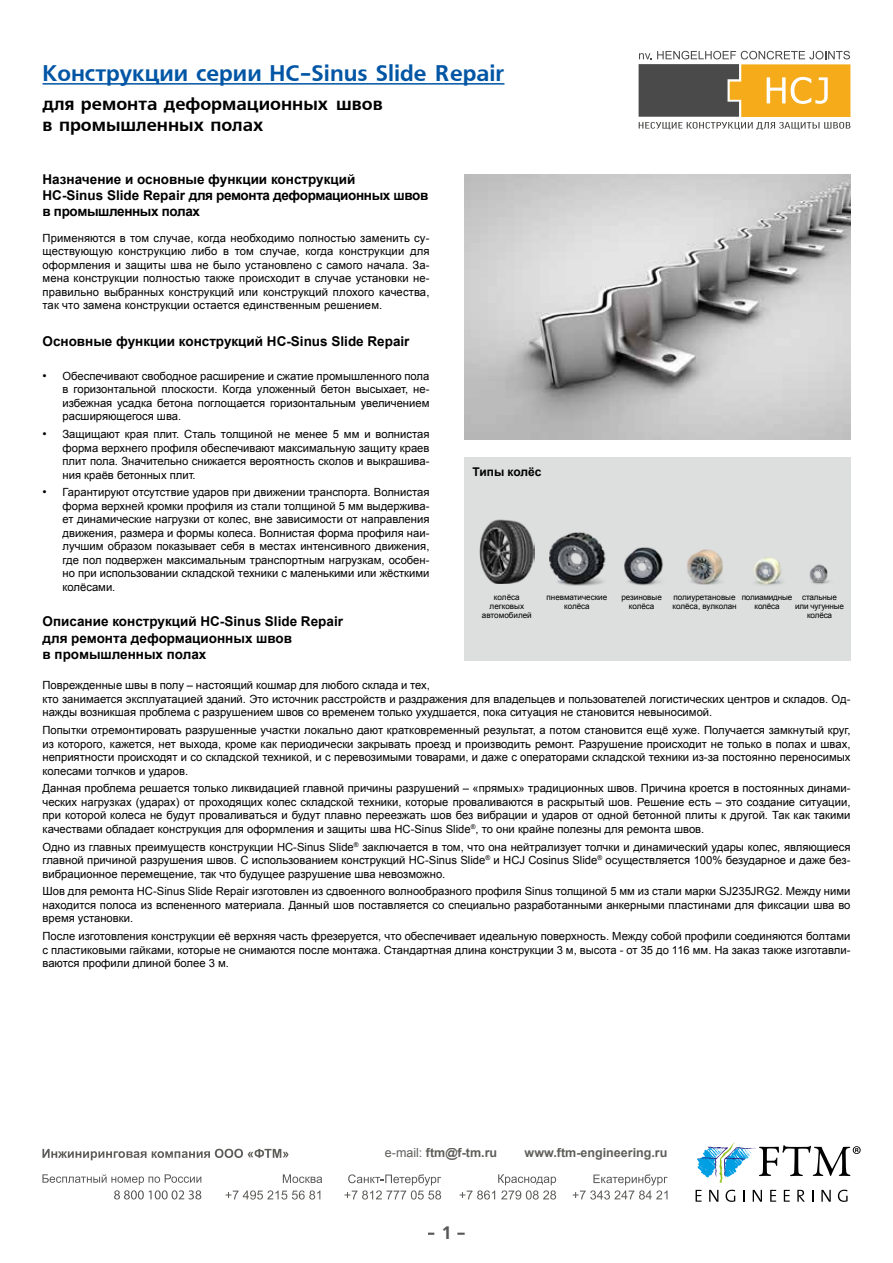
<style>
.page{position:relative;width:893px;height:1263px;background:#fff}
.page>*{position:absolute;margin:0;border:0;box-sizing:border-box;transform-origin:0 0}
.t1{font:700 22.5px "Free Set";color:#0055a4}
.t2{font:700 18px/21.6px "Free Set";color:#000}
.t3{font:700 13.5px/16.2px "Arial";color:#000}
.t4{font:700 12.45px "Arial";color:#0b0904}
.t5{font:700 12px "Arial";color:#000}
.t6{font:11.25px/13.5px "Arial";color:#000;text-align:justify}
.t7{font:8.1px/9.3px "Arial";letter-spacing:-.005em;color:#000;text-align:center}
.s1{font-size:12px}
.s2{font-weight:400}
</style>
<div class="page">
<svg style="left:639px;top:51px;width:211px;height:79px"></svg>
<svg style="left:696px;top:1190px;width:5px;height:12px"></svg>
<svg style="left:709px;top:1190px;width:9px;height:12px"></svg>
<svg style="left:726px;top:1190px;width:9px;height:12px"></svg>
<svg style="left:743px;top:1190px;width:1px;height:12px"></svg>
<svg style="left:753px;top:1190px;width:9px;height:12px"></svg>
<svg style="left:770px;top:1190px;width:6px;height:12px"></svg>
<svg style="left:784px;top:1190px;width:6px;height:12px"></svg>
<svg style="left:797px;top:1190px;width:8px;height:12px"></svg>
<svg style="left:812px;top:1190px;width:1px;height:12px"></svg>
<svg style="left:821px;top:1190px;width:10px;height:12px"></svg>
<svg style="left:838px;top:1190px;width:10px;height:12px"></svg>
<svg style="left:697px;top:1142px;width:164px;height:41px"></svg>
<svg style="left:42px;top:1149px;width:247px;height:11px"></svg>
<svg style="left:226px;top:1190px;width:94px;height:9px"></svg>
<svg style="left:283px;top:1174px;width:39px;height:9px"></svg>
<svg style="left:344px;top:1174px;width:97px;height:25px"></svg>
<svg style="left:459px;top:1174px;width:97px;height:25px"></svg>
<svg style="left:573px;top:1174px;width:94px;height:25px"></svg>
<svg style="left:42px;top:1174px;width:159px;height:25px"></svg>
<hr style="left:43px;top:83px;width:461px;height:2px;background:#0055a4">
<img style="left:464px;top:174px;width:386px;height:266px">
<div style="left:464px;top:486px;width:386px;height:175px;background:#dddede"></div>
<div style="left:464px;top:457px;width:386px;height:30px;background:#dddede"></div>
<img style="left:480px;top:519px;width:54px;height:65px">
<img style="left:809px;top:564px;width:21px;height:20px">
<img style="left:754px;top:557px;width:29px;height:29px">
<img style="left:549px;top:532px;width:57px;height:54px">
<img style="left:687px;top:549px;width:36px;height:36px">
<img style="left:624px;top:547px;width:39px;height:39px">
<h1 class="t1" style="left:43px;top:60px;width:463px">Конструкции серии HC-Sinus Slide Repair</h1>
<h2 class="t2" style="left:43px;top:93px;width:342px">для ремонта деформационных швов в промышленных полах</h2>
<p class="t3" style="left:43px;top:172px;width:387px">Назначение и основные функции конструкций<br>HC-Sinus Slide Repair для ремонта деформационных швов в промышленных полах</p>
<p class="t6" style="left:43px;top:231px;width:388px">Применяются в том случае, когда необходимо полностью заменить су&shy;ществующую конструкцию либо в том случае, когда конструкции для оформления и защиты шва не было установлено с самого начала. За&shy;мена конструкции полностью также происходит в случае установки не&shy;правильно выбранных конструкций или конструкций плохого качества, так что замена конструкции остается единственным решением.</p>
<p class="t3" style="left:43px;top:333px;width:368px">Основные функции конструкций HC-Sinus Slide Repair</p>
<p class="t6" style="left:63px;top:369px;width:368px;text-indent:-20px"><span class="s1">•</span> Обеспечивают свободное расширение и сжатие промышленного пола в горизонтальной плоскости. Когда уложенный бетон высыхает, не&shy;избежная усадка бетона поглощается горизонтальным увеличением расширяющегося шва.</p>
<p class="t6" style="left:63px;top:428px;width:368px;text-indent:-20px"><span class="s1">•</span> Защищают края плит. Сталь толщиной не менее 5 мм и волнистая форма верхнего профиля обеспечивают максимальную защиту краев плит пола. Значительно снижается вероятность сколов и выкрашива&shy;ния краёв бетонных плит.</p>
<p class="t6" style="left:63px;top:486px;width:368px;text-indent:-20px"><span class="s1">•</span> Гарантируют отсутствие ударов при движении транспорта. Волнистая форма верхней кромки профиля из стали толщиной 5 мм выдержива&shy;ет динамические нагрузки от колес, вне зависимости от направления движения, размера и формы колеса. Волнистая форма профиля наи&shy;лучшим образом показывает себя в местах интенсивного движения, где пол подвержен максимальным транспортным нагрузкам, особен&shy;но при использовании складской техники с маленькими или жёсткими колёсами.</p>
<p class="t3" style="left:43px;top:614px;width:302px">Описание конструкций HC-Sinus Slide Repair для ремонта деформационных швов<br>в промышленных полах</p>
<p class="t6" style="left:43px;top:678px;width:809px;text-align:left">Поврежденные швы в полу – настоящий кошмар для любого склада и тех,<br>кто занимается эксплуатацией зданий. Это источник расстройств и раздражения для владельцев и пользователей логистических центров и складов. Од&shy;нажды возникшая проблема с разрушением швов со временем только ухудшается, пока ситуация не становится невыносимой.</p>
<p class="t6" style="left:43px;top:723px;width:809px">Попытки отремонтировать разрушенные участки локально дают кратковременный результат, а потом становится ещё хуже. Получается замкнутый круг, из которого, кажется, нет выхода, кроме как периодически закрывать проезд и производить ремонт. Разрушение происходит не только в полах и швах, неприятности происходят и со складской техникой, и с перевозимыми товарами, и даже с операторами складской техники из-за постоянно переносимых колесами толчков и ударов.</p>
<p class="t6" style="left:43px;top:782px;width:809px">Данная проблема решается только ликвидацией главной причины разрушений – «прямых» традиционных швов. Причина кроется в постоянных динами&shy;ческих нагрузках (ударах) от проходящих колес складской техники, которые проваливаются в раскрытый шов. Решение есть – это создание ситуации, при которой колеса не будут проваливаться и будут плавно переезжать шов без вибрации и ударов от одной бетонной плиты к другой. Так как такими качествами обладает конструкция для оформления и защиты шва HC-Sinus Slide<sup>®</sup>, то они крайне полезны для ремонта швов.</p>
<p class="t6" style="left:43px;top:840px;width:809px">Одно из главных преимуществ конструкции HC-Sinus Slide<sup>®</sup> заключается в том, что она нейтрализует толчки и динамический удары колес, являющиеся главной причиной разрушения швов. С использованием конструкций HC-Sinus Slide<sup>®</sup> и HCJ Cosinus Slide<sup>®</sup> осуществляется 100% безударное и даже без&shy;вибрационное перемещение, так что будущее разрушение шва невозможно.</p>
<p class="t6" style="left:43px;top:885px;width:809px">Шов для ремонта HC-Sinus Slide Repair изготовлен из сдвоенного волнообразного профиля Sinus толщиной 5 мм из стали марки SJ235JRG2. Между ними находится полоса из вспененного материала. Данный шов поставляется со специально разработанными анкерными пластинами для фиксации шва во время установки.</p>
<p class="t6" style="left:43px;top:929px;width:809px">После изготовления конструкции её верхняя часть фрезеруется, что обеспечивает идеальную поверхность. Между собой профили соединяются болтами с пластиковыми гайками, которые не снимаются после монтажа. Стандартная длина конструкции 3 м, высота - от 35 до 116 мм. На заказ также изготавли&shy;ваются профили длиной более 3 м.</p>
<p class="t5" style="left:472px;top:464px;width:70px">Типы колёс</p>
<p class="t7" style="left:482px;top:592px;width:51px">колёса легковых автомобилей</p>
<p class="t7" style="left:795px;top:592px;width:50px">стальные или чугунные колёса</p>
<p class="t7" style="left:547px;top:592px;width:62px">пневматические колёса</p>
<p class="t7" style="left:672px;top:592px;width:66px;text-align:left">полиуретановые колёса, вулколан</p>
<p class="t7" style="left:621px;top:592px;width:42px">резиновые колёса</p>
<p class="t7" style="left:742px;top:592px;width:52px">полиамидные колёса</p>
<p class="t4" style="left:385px;top:1144px;width:114px"><span class="s2">e-mail:</span> ftm@f-tm.ru</p>
<p class="t4" style="left:525px;top:1144px;width:144px">www.ftm-engineering.ru</p>
<h2 class="t2" style="left:427px;top:1222px;width:41px">- 1 -</h2>
</div>
